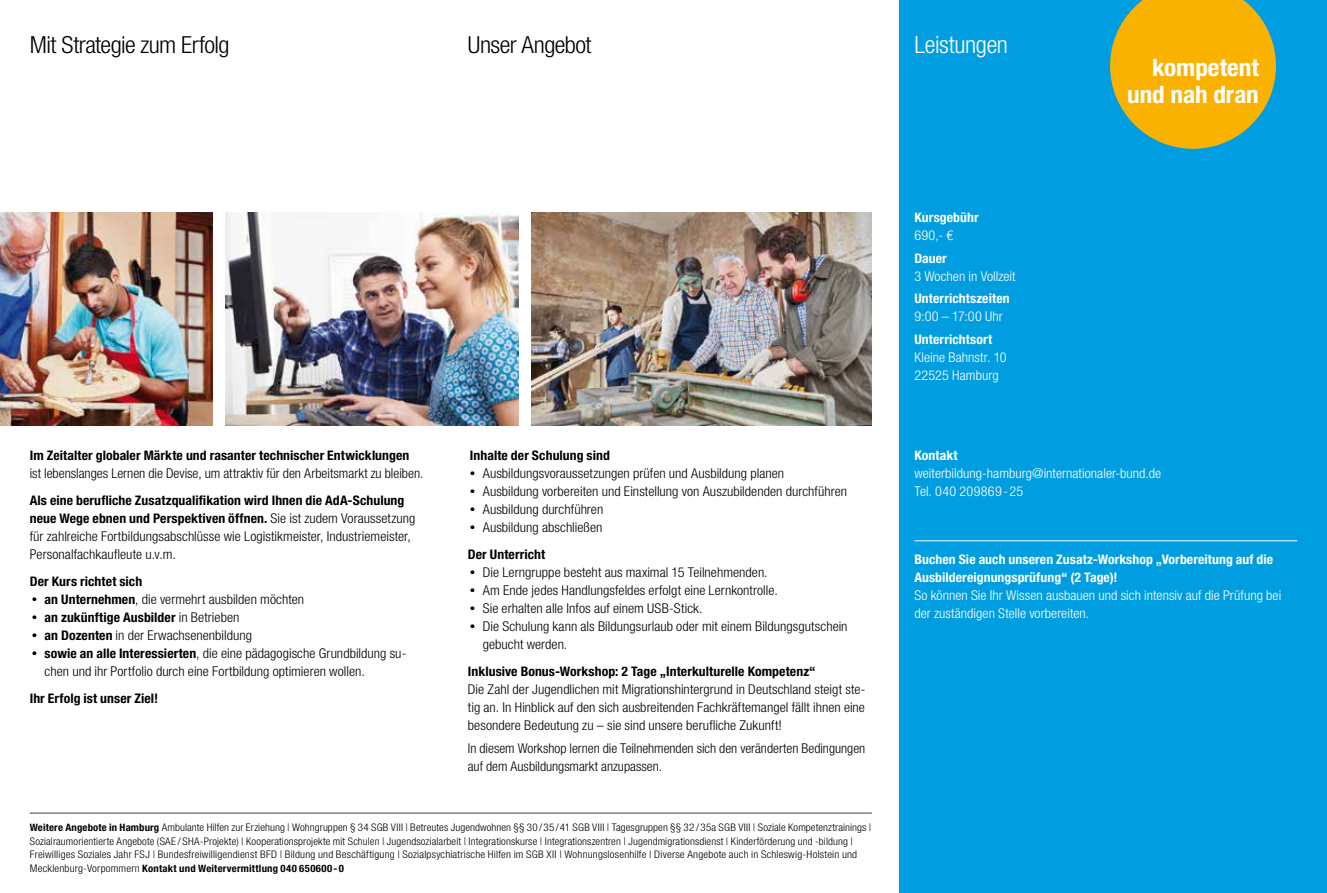
<style>
.page{position:relative;width:1327px;height:893px;background:#fff}
.page>*{position:absolute;margin:0;border:0;box-sizing:border-box;transform-origin:0 0}
.t1{font:700 condensed 24px/27px "Helvetica Neue LT Pro";color:#fff;text-align:right;scale:1.05 1}
.t2{font:300 condensed 24px "Helvetica Neue LT Std";letter-spacing:-.015em;color:#fff;scale:1.04 1}
.t3{font:300 condensed 23.55px "Helvetica Neue LT Std";letter-spacing:-.025em;color:#000;scale:1.06 1}
.t4{font:300 condensed 13.5px/18px "Helvetica Neue LT Std";letter-spacing:.005em;color:#000;scale:1.05 1}
.t5{font:300 condensed 13.5px/18px "Helvetica Neue LT Std";letter-spacing:.005em;color:#fff;scale:1.05 1}
.t6{font:300 condensed 13.5px/18px "Helvetica Neue LT Std";letter-spacing:.005em;color:#000}
.t7{font:700 condensed 13.2px/18px "Helvetica Neue LT Pro";letter-spacing:.005em;color:#000;scale:1.04 1}
.t8{font:700 condensed 13.2px/18px "Helvetica Neue LT Pro";letter-spacing:.005em;color:#fff;scale:1.04 1}
.t9{font:300 condensed 10.5px/13.5px "Helvetica Neue LT Std";letter-spacing:.015em;color:#000;scale:1.05 1}
.t10{font:700 condensed 10.2px "Helvetica Neue LT Pro";letter-spacing:.02em;color:#000;scale:1.05 1}
.s1{font-family:"Helvetica Neue LT Std";font-weight:300;font-size:13.5px}
.s2{font-size:10.5px}
.s3{font-family:"Helvetica Neue LT Pro";font-weight:700;font-size:13.2px}
.s4{font-family:"Helvetica Neue LT Std";font-weight:300;font-size:10.5px}
.s5{font-family:"Helvetica Neue LT Pro";font-weight:700;font-size:10.2px}
</style>
<div class="page">
<div style="left:899px;top:0;width:428px;height:893px;background:#009ee0"></div>
<hr style="left:30px;top:813px;width:842px;height:1px;background:#3c3f45">
<hr style="left:914px;top:540px;width:383px;height:1px;background:#fff">
<img style="left:531px;top:213px;width:341px;height:212px">
<img style="left:225px;top:213px;width:294px;height:212px">
<svg style="left:1110px;top:0;width:166px;height:149px"></svg>
<img style="left:0;top:213px;width:213px;height:212px">
<h2 class="t3" style="left:30px;top:31px;width:190px">Mit Strategie zum Erfolg</h2>
<h2 class="t3" style="left:468px;top:31px;width:118px">Unser Angebot</h2>
<p class="t7" style="left:30px;top:447px;width:366px">Im Zeitalter globaler Märkte und rasanter technischer Entwicklungen</p>
<p class="t6" style="left:30px;top:464px;width:395px">ist lebenslanges Lernen die Devise, um attraktiv für den Arbeitsmarkt zu bleiben.</p>
<p class="t7" style="left:30px;top:492px;width:372px">Als eine berufliche Zusatzqualifikation wird Ihnen die AdA-Schulung neue Wege ebnen und Perspektiven öffnen. <span class="s1">Sie ist zudem Voraussetzung</span></p>
<p class="t4" style="left:30px;top:527px;width:364px">für zahlreiche Fortbildungsabschlüsse wie Logistikmeister, Industriemeister,<br>Personalfachkaufleute u.v.m.</p>
<p class="t7" style="left:30px;top:573px;width:110px">Der Kurs richtet sich</p>
<p class="t4" style="left:32px;top:590px;width:261px"><span class="s2">•</span> <span class="s3">an Unternehmen</span>, die vermehrt ausbilden möchten</p>
<p class="t7" style="left:32px;top:609px;width:201px"><span class="s4">•</span> an zukünftige Ausbilder <span class="s1">in Betrieben</span></p>
<p class="t4" style="left:32px;top:626px;width:211px"><span class="s2">•</span> <span class="s3">an Dozenten</span> in der Erwachsenenbildung</p>
<p class="t4" style="left:45px;top:644px;width:346px;text-indent:-13px"><span class="s2">•</span> <span class="s3">sowie an alle Interessierten</span>, die eine pädagogische Grundbildung su&shy;chen und ihr Portfolio durch eine Fortbildung optimieren wollen.</p>
<p class="t7" style="left:30px;top:689px;width:125px">Ihr Erfolg ist unser Ziel!</p>
<p class="t7" style="left:470px;top:447px;width:136px">Inhalte der Schulung sind</p>
<p class="t4" style="left:470px;top:464px;width:301px"><span class="s2">•</span> Ausbildungsvoraussetzungen prüfen und Ausbildung planen</p>
<p class="t4" style="left:470px;top:482px;width:361px"><span class="s2">•</span> Ausbildung vorbereiten und Einstellung von Auszubildenden durchführen</p>
<p class="t4" style="left:470px;top:500px;width:128px"><span class="s2">•</span> Ausbildung durchführen</p>
<p class="t4" style="left:470px;top:518px;width:128px"><span class="s2">•</span> Ausbildung abschließen</p>
<p class="t7" style="left:468px;top:546px;width:76px">Der Unterricht</p>
<p class="t4" style="left:470px;top:563px;width:285px"><span class="s2">•</span> Die Lerngruppe besteht aus maximal 15 Teilnehmenden.</p>
<p class="t4" style="left:470px;top:581px;width:295px"><span class="s2">•</span> Am Ende jedes Handlungsfeldes erfolgt eine Lernkontrolle.</p>
<p class="t4" style="left:470px;top:599px;width:223px"><span class="s2">•</span> Sie erhalten alle Infos auf einem USB-Stick.</p>
<p class="t4" style="left:483px;top:617px;width:349px;text-indent:-13px"><span class="s2">•</span> Die Schulung kann als Bildungsurlaub oder mit einem Bildungsgutschein gebucht werden.</p>
<p class="t7" style="left:468px;top:663px;width:336px">Inklusive Bonus-Workshop: 2 Tage „Interkulturelle Kompetenz“</p>
<p class="t4" style="left:468px;top:680px;width:380px;text-align:justify">Die Zahl der Jugendlichen mit Migrationshintergrund in Deutschland steigt ste&shy;tig an. In Hinblick auf den sich ausbreitenden Fachkräftemangel fällt ihnen eine besondere Bedeutung zu – sie sind unsere berufliche Zukunft!</p>
<p class="t6" style="left:468px;top:739px;width:399px">In diesem Workshop lernen die Teilnehmenden sich den veränderten Bedingungen auf dem Ausbildungsmarkt anzupassen.</p>
<p class="t9" style="left:30px;top:821px;width:803px"><span class="s5">Weitere Angebote in Hamburg</span> Ambulante Hilfen zur Erziehung | Wohngruppen § 34 SGB VIII | Betreutes Jugendwohnen §§ 30/ 35 /41 SGB VIII | Tagesgruppen §§ 32 / 35a SGB VIII | Soziale Kompetenztrainings |<br>Sozialraumorientierte Angebote (SAE / SHA-Projekte) | Kooperationsprojekte mit Schulen | Jugendsozialarbeit | Integrationskurse | Integrationszentren | Jugendmigrationsdienst | Kinderförderung und -bildung |<br>Freiwilliges Soziales Jahr FSJ | Bundesfreiwilligendienst BFD | Bildung und Beschäftigung | Sozialpsychiatrische Hilfen im SGB XII | Wohnungslosenhilfe | Diverse Angebote auch in Schleswig-Holstein und</p>
<p class="t10" style="left:30px;top:862px;width:301px"><span class="s4">Mecklenburg-Vorpommern</span> Kontakt und Weitervermittlung 040 650600 - 0</p>
<h1 class="t2" style="left:914px;top:31px;width:91px">Leistungen</h1>
<p class="t8" style="left:914px;top:209px;width:63px">Kursgebühr</p>
<p class="t5" style="left:914px;top:226px;width:38px">690,- €</p>
<p class="t8" style="left:914px;top:249px;width:33px">Dauer</p>
<p class="t5" style="left:914px;top:267px;width:98px">3 Wochen in Vollzeit</p>
<p class="t8" style="left:914px;top:290px;width:93px">Unterrichtszeiten</p>
<p class="t5" style="left:914px;top:307px;width:86px">9:00 – 17:00 Uhr</p>
<p class="t8" style="left:914px;top:330px;width:76px">Unterrichtsort</p>
<p class="t5" style="left:914px;top:348px;width:89px">Kleine Bahnstr. 10<br>22525 Hamburg</p>
<h1 class="t1" style="left:1127px;top:54px;width:127px">kompetent und nah dran</h1>
<p class="t8" style="left:914px;top:447px;width:43px">Kontakt</p>
<p class="t5" style="left:914px;top:464px;width:237px">weiterbildung-hamburg@internationaler-bund.de<br>Tel. 040 209869-25</p>
<p class="t8" style="left:914px;top:550px;width:346px">Buchen Sie auch unseren Zusatz-Workshop „Vorbereitung auf die<br>Ausbildereignungsprüfung“ (2 Tage)!</p>
<p class="t5" style="left:914px;top:586px;width:351px">So können Sie Ihr Wissen ausbauen und sich intensiv auf die Prüfung bei der zuständigen Stelle vorbereiten.</p>
</div>
